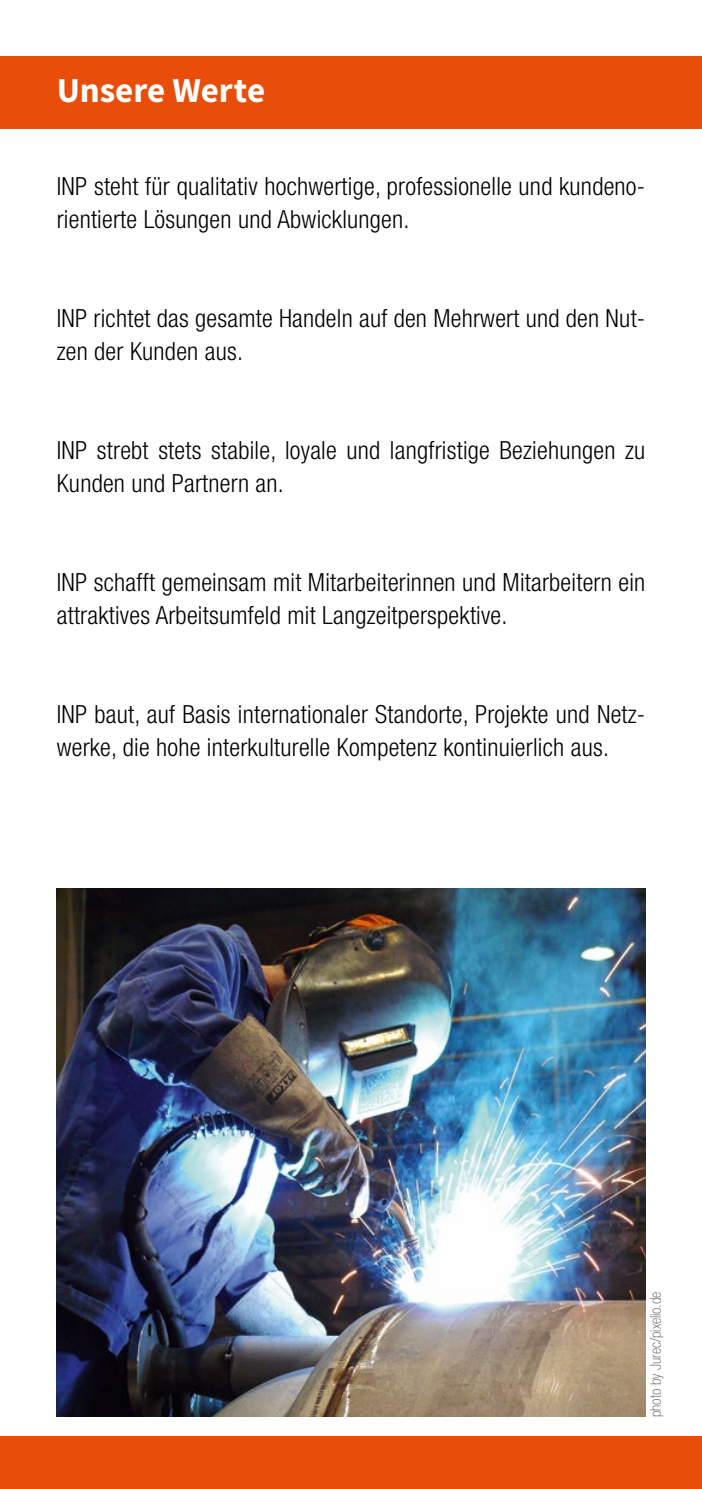
<style>
.page{position:relative;width:702px;height:1489px;background:#fff}
.page>*{position:absolute;margin:0;border:0;box-sizing:border-box;transform-origin:0 0}
.t1{font:700 35px "Source Sans Pro";letter-spacing:-.005em;color:#fff}
.t2{font:300 condensed 25px/33px "Helvetica Neue";letter-spacing:.01em;color:#000}
.t3{font:100 condensed 15px "Helvetica Neue";color:#565656}
</style>
<div class="page">
<div style="left:0;top:57px;width:702px;height:72px;background:#e94d0a"></div>
<div style="left:0;top:1435px;width:702px;height:53px;background:#e94d0a"></div>
<img style="left:57px;top:888px;width:588px;height:528px">
<h1 class="t1" style="left:57px;top:66px;width:210px">Unsere Werte</h1>
<p class="t2" style="left:57px;top:169px;width:590px">INP steht für qualitativ hochwertige, professionelle und kundeno&shy;rientierte Lösungen und Abwicklungen.</p>
<p class="t2" style="left:57px;top:301px;width:590px">INP richtet das gesamte Handeln auf den Mehrwert und den Nut&shy;zen der Kunden aus.</p>
<p class="t2" style="left:57px;top:433px;width:590px">INP strebt stets stabile, loyale und langfristige Beziehungen zu<br>Kunden und Partnern an.</p>
<p class="t2" style="left:57px;top:565px;width:590px">INP schafft gemeinsam mit Mitarbeiterinnen und Mitarbeitern ein attraktives Arbeitsumfeld mit Langzeitperspektive.</p>
<p class="t2" style="left:57px;top:697px;width:590px">INP baut, auf Basis internationaler Standorte, Projekte und Netz&shy;werke, die hohe interkulturelle Kompetenz kontinuierlich aus.</p>
<p class="t3" style="left:647px;top:1416px;width:127px;rotate:-90deg">photo by Jurec/pixelio.de</p>
</div>
